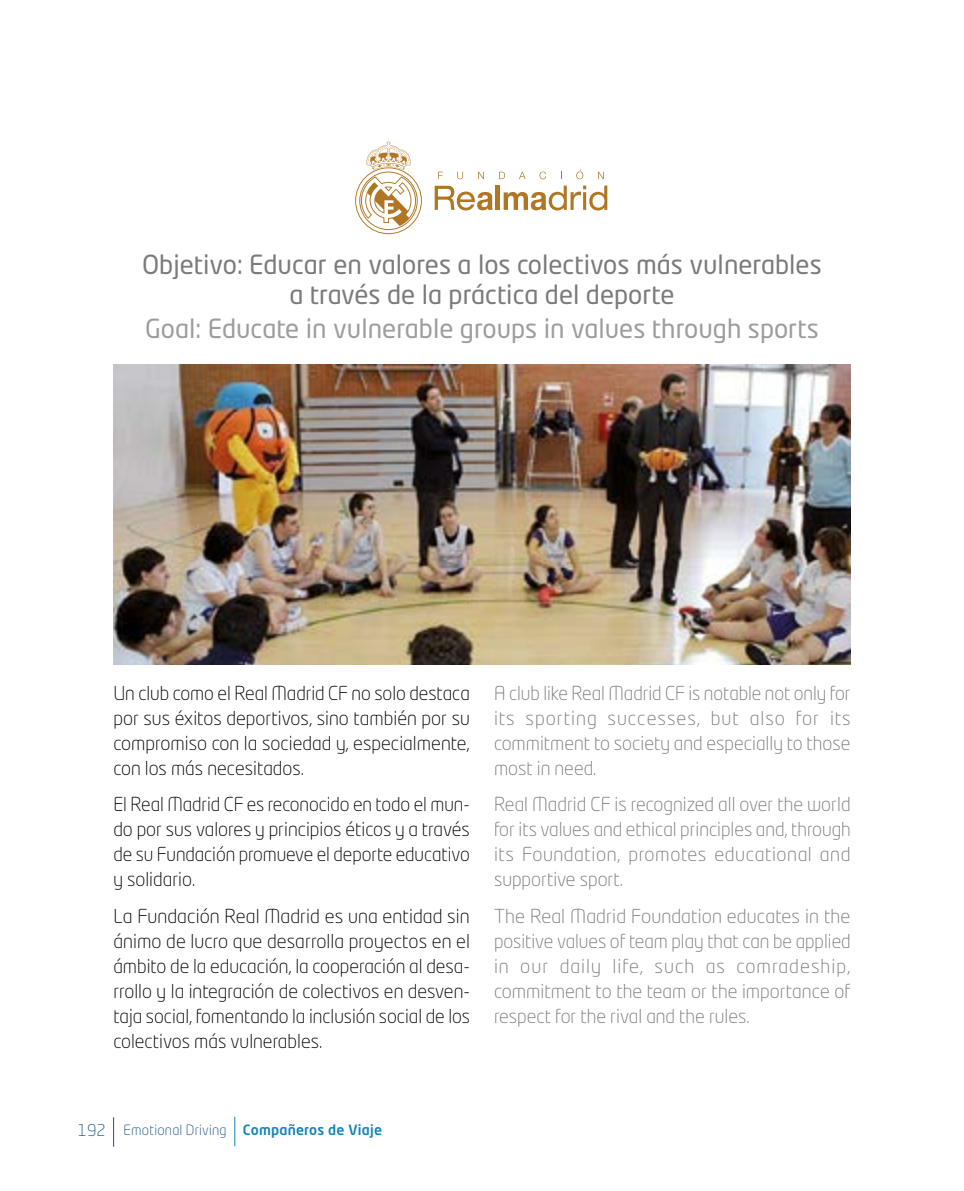
<style>
.page{position:relative;width:964px;height:1191px;background:#fff}
.page>*{position:absolute;margin:0;border:0;box-sizing:border-box;transform-origin:0 0}
.t1{font:26px/30px "Neo Tech Std";color:#7c7b7b;text-align:center}
.t2{font:26px "Neo Tech Std";color:#9d9d9c}
.t3{font:300 19px/25px "Neo Tech Std";color:#000;text-align:justify}
.t4{font:300 19px/25px "Neo Tech Std";color:#7c7b7b;text-align:justify}
.t5{font:500 14px "Neo Tech Std";letter-spacing:.015em;color:#1684b7}
.s1{font-weight:300;font-size:16px;color:#1d5383}
.s2{font-weight:300;color:#1d5383}
</style>
<div class="page">
<svg style="left:355px;top:141px;width:67px;height:93px"></svg>
<svg style="left:435px;top:186px;width:58px;height:24px"></svg>
<hr style="left:496px;top:186px;width:4px;height:24px;background:#af7724">
<svg style="left:504px;top:186px;width:103px;height:24px"></svg>
<svg style="left:438px;top:172px;width:5px;height:7px"></svg>
<svg style="left:457px;top:172px;width:6px;height:7px"></svg>
<svg style="left:478px;top:172px;width:6px;height:7px"></svg>
<svg style="left:499px;top:172px;width:6px;height:7px"></svg>
<svg style="left:519px;top:172px;width:6px;height:7px"></svg>
<svg style="left:539px;top:171px;width:7px;height:8px"></svg>
<svg style="left:576px;top:169px;width:7px;height:10px"></svg>
<svg style="left:598px;top:172px;width:6px;height:7px"></svg>
<img style="left:114px;top:365px;width:736px;height:300px">
<svg style="left:113px;top:1117px;width:1px;height:29px"></svg>
<hr style="left:234px;top:1116px;width:1px;height:30px;background:#1684b7">
<h1 class="t1" style="left:142px;top:249px;width:681px">Objetivo: Educar en valores a los colectivos más vulnerables a través de la práctica del deporte</h1>
<h1 class="t2" style="left:145px;top:313px;width:675px">Goal: Educate in vulnerable groups in values through sports</h1>
<p class="t3" style="left:113px;top:680px;width:358px">Un club como el Real Madrid CF no solo destaca por sus éxitos deportivos, sino también por su compromiso con la sociedad y, especialmente, con los más necesitados.</p>
<p class="t3" style="left:113px;top:791px;width:358px">El Real Madrid CF es reconocido en todo el mun&shy;do por sus valores y principios éticos y a través de su Fundación promueve el deporte educativo y solidario.</p>
<p class="t3" style="left:113px;top:903px;width:358px">La Fundación Real Madrid es una entidad sin ánimo de lucro que desarrolla proyectos en el ámbito de la educación, la cooperación al desa&shy;rrollo y la integración de colectivos en desven&shy;taja social, fomentando la inclusión social de los colectivos más vulnerables.</p>
<p class="t4" style="left:494px;top:680px;width:358px">A club like Real Madrid CF is notable not only for its sporting successes, but also for its commitment to society and especially to those most in need.</p>
<p class="t4" style="left:494px;top:791px;width:358px">Real Madrid CF is recognized all over the world for its values and ethical principles and, through its Foundation, promotes educational and supportive sport.</p>
<p class="t4" style="left:494px;top:903px;width:358px">The Real Madrid Foundation educates in the positive values of team play that can be applied in our daily life, such as comradeship, commitment to the team or the importance of respect for the rival and the rules.</p>
<p class="t5" style="left:78px;top:1121px;width:306px"><span class="s1">192</span> <span class="s2">Emotional Driving</span> Compañeros de Viaje</p>
</div>
